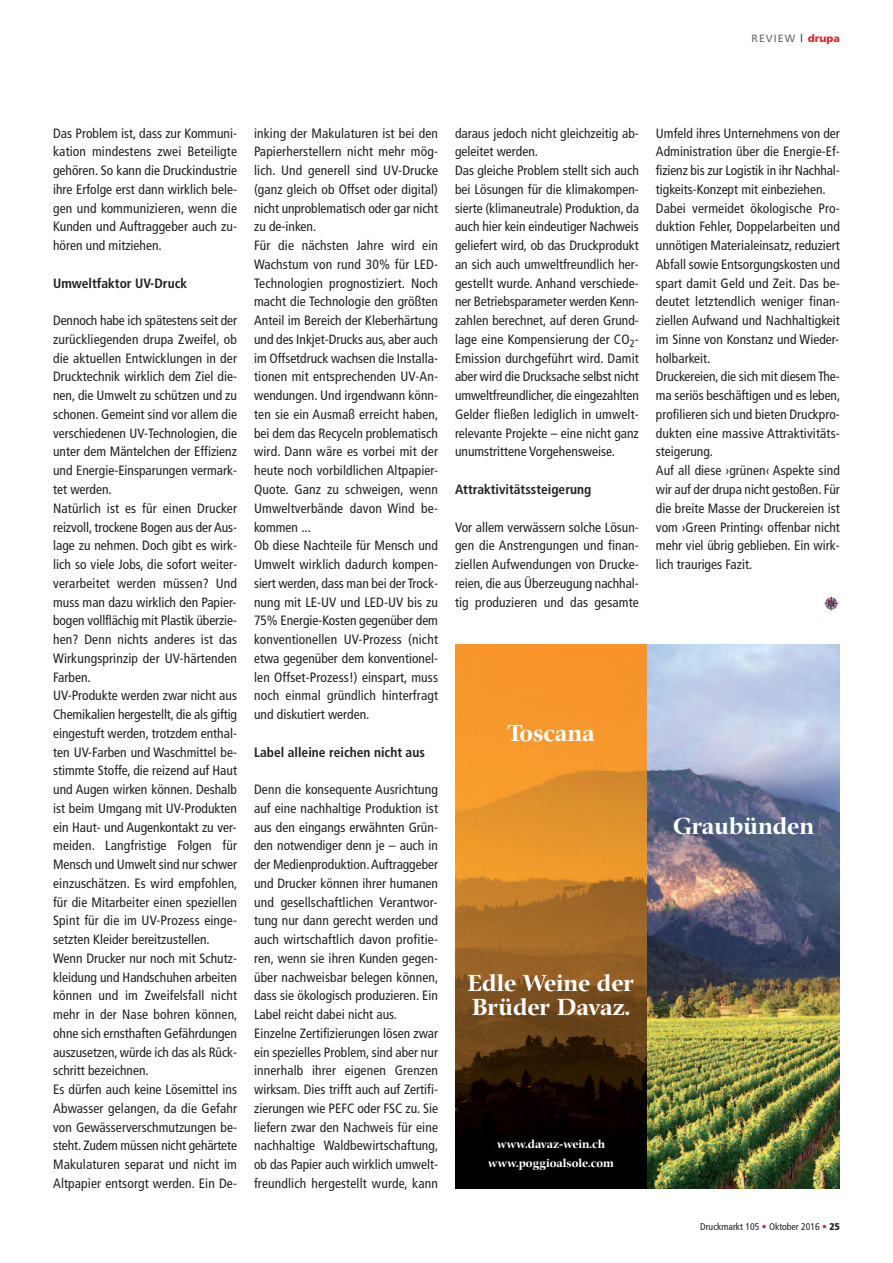
<style>
.page{position:relative;width:893px;height:1263px;background:#fff}
.page>*{position:absolute;margin:0;border:0;box-sizing:border-box;transform-origin:0 0}
.t1{font:700 24px/24px "Zapf Renais SB";color:#fff}
.t2{font:condensed 13.5px/18.8px "Frutiger";color:#231f20}
.t3{font:700 condensed 13.5px "Frutiger";color:#231f20}
.t4{font:700 12px/18.8px "Zapf Renais SB";color:#fff;text-align:center}
.t5{font:10.5px "Frutiger";letter-spacing:.1em;color:#60696a}
.t6{font:condensed 9.75px "Frutiger LT Std";color:#231f20}
.s1{color:#231f20}
.s2{font-family:"Frutiger CE";font-weight:900;color:#ee1e24}
.s3{color:#c61882}
.s4{font-weight:900}
</style>
<div class="page">
<img style="left:455px;top:645px;width:385px;height:544px">
<svg style="left:823px;top:596px;width:13px;height:15px"></svg>
<svg style="left:832px;top:597px;width:7px;height:10px"></svg>
<p class="t5" style="left:752px;top:34px;width:90px">REVIEW <span class="s1">|</span> <span class="s2">drupa</span></p>
<p class="t2" style="left:53px;top:125px;width:185px;text-align:justify">Das Problem ist, dass zur Kommuni&shy;kation mindestens zwei Beteiligte gehören. So kann die Druckindustrie ihre Erfolge erst dann wirklich bele&shy;gen und kommunizieren, wenn die Kunden und Auftraggeber auch zu&shy;hören und mitziehen.</p>
<p class="t3" style="left:53px;top:278px;width:136px">Umweltfaktor UV-Druck</p>
<p class="t2" style="left:53px;top:312px;width:186px">Dennoch habe ich spätestens seit der zurückliegenden drupa Zweifel, ob die aktuellen Entwicklungen in der Drucktechnik wirklich dem Ziel die&shy;nen, die Umwelt zu schützen und zu schonen. Gemeint sind vor allem die verschiedenen UV-Technologien, die unter dem Mäntelchen der Effizienz und Energie-Einsparungen vermark&shy;tet werden.<br>Natürlich ist es für einen Drucker reizvoll, trockene Bogen aus der Aus&shy;lage zu nehmen. Doch gibt es wirk&shy;lich so viele Jobs, die sofort weiter&shy;verarbeitet werden müssen? Und muss man dazu wirklich den Papier&shy;bogen vollflächig mit Plastik überzie&shy;hen? Denn nichts anderes ist das Wirkungsprinzip der UV-härtenden Farben.<br>UV-Produkte werden zwar nicht aus Chemikalien hergestellt, die als giftig eingestuft werden, trotzdem enthal&shy;ten UV-Farben und Waschmittel be&shy;stimmte Stoffe, die reizend auf Haut und Augen wirken können. Deshalb ist beim Umgang mit UV-Produkten ein Haut- und Augenkontakt zu ver&shy;meiden. Langfristige Folgen für Mensch und Umwelt sind nur schwer einzuschätzen. Es wird empfohlen, für die Mitarbeiter einen speziellen Spint für die im UV-Prozess einge&shy;setzten Kleider bereitzustellen.<br>Wenn Drucker nur noch mit Schutz&shy;kleidung und Handschuhen arbeiten können und im Zweifelsfall nicht mehr in der Nase bohren können, ohne sich ernsthaften Gefährdungen auszusetzen, würde ich das als Rück&shy;schritt bezeichnen.<br>Es dürfen auch keine Lösemittel ins Abwasser gelangen, da die Gefahr von Gewässerverschmutzungen be&shy;steht. Zudem müssen nicht gehärtete Makulaturen separat und nicht im Altpapier entsorgt werden. Ein De-</p>
<p class="t2" style="left:254px;top:125px;width:186px">inking der Makulaturen ist bei den<br>Papierherstellern nicht mehr mög&shy;lich. Und generell sind UV-Drucke (ganz gleich ob Offset oder digital) nicht unproblematisch oder gar nicht zu de-inken.<br>Für die nächsten Jahre wird ein<br>Wachstum von rund 30% für LED-<br>Technologien prognostiziert. Noch macht die Technologie den größten<br>Anteil im Bereich der Kleberhärtung und des Inkjet-Drucks aus, aber auch im Offsetdruck wachsen die Installa&shy;tionen mit entsprechenden UV-An&shy;wendungen. Und irgendwann könn&shy;ten sie ein Ausmaß erreicht haben, bei dem das Recyceln problematisch wird. Dann wäre es vorbei mit der heute noch vorbildlichen Altpapier-<br>Quote. Ganz zu schweigen, wenn<br>Umweltverbände davon Wind be&shy;kommen ...<br>Ob diese Nachteile für Mensch und<br>Umwelt wirklich dadurch kompen&shy;siert werden, dass man bei der Trock&shy;nung mit LE-UV und LED-UV bis zu<br>75% Energie-Kosten gegenüber dem konventionellen UV-Prozess (nicht etwa gegenüber dem konventionel&shy;len Offset-Prozess!) einspart, muss noch einmal gründlich hinterfragt und diskutiert werden.</p>
<p class="t3" style="left:254px;top:746px;width:172px">Label alleine reichen nicht aus</p>
<p class="t2" style="left:254px;top:781px;width:186px">Denn die konsequente Ausrichtung auf eine nachhaltige Produktion ist aus den eingangs erwähnten Grün&shy;den notwendiger denn je – auch in der Medienproduktion.Auftraggeber und Drucker können ihrer humanen und gesellschaftlichen Verantwor&shy;tung nur dann gerecht werden und auch wirtschaftlich davon profitie&shy;ren, wenn sie ihren Kunden gegen&shy;über nachweisbar belegen können, dass sie ökologisch produzieren. Ein Label reicht dabei nicht aus.<br>Einzelne Zertifizierungen lösen zwar ein spezielles Problem, sind aber nur innerhalb ihrer eigenen Grenzen wirksam. Dies trifft auch auf Zertifi&shy;zierungen wie PEFC oder FSC zu. Sie liefern zwar den Nachweis für eine nachhaltige Waldbewirtschaftung, ob das Papier auch wirklich umwelt&shy;freundlich hergestellt wurde, kann</p>
<p class="t2" style="left:455px;top:125px;width:185px">daraus jedoch nicht gleichzeitig ab&shy;geleitet werden.<br>Das gleiche Problem stellt sich auch bei Lösungen für die klimakompen&shy;sierte (klimaneutrale) Produktion, da auch hier kein eindeutiger Nachweis geliefert wird, ob das Druckprodukt an sich auch umweltfreundlich her&shy;gestellt wurde. Anhand verschiede&shy;ner Betriebsparameter werden Kenn&shy;zahlen berechnet, auf deren Grund&shy;lage eine Kompensierung der CO<sub>2</sub>- Emission durchgeführt wird. Damit aber wird die Drucksache selbst nicht umweltfreundlicher, die eingezahlten Gelder fließen lediglich in umwelt&shy;relevante Projekte – eine nicht ganz unumstrittene Vorgehensweise.</p>
<p class="t3" style="left:455px;top:484px;width:138px">Attraktivitätssteigerung</p>
<p class="t2" style="left:455px;top:518px;width:185px;text-align:justify">Vor allem verwässern solche Lösun&shy;gen die Anstrengungen und finan&shy;ziellen Aufwendungen von Drucke&shy;reien, die aus Überzeugung nachhal&shy;tig produzieren und das gesamte</p>
<h1 class="t1" style="left:507px;top:721px;width:89px">Toscana</h1>
<h1 class="t1" style="left:468px;top:971px;width:168px">Edle Weine der<br>Brüder Davaz.</h1>
<p class="t4" style="left:488px;top:1134px;width:127px">www.davaz-wein.ch www.poggioalsole.com</p>
<p class="t2" style="left:656px;top:125px;width:186px">Umfeld ihres Unternehmens von der Administration über die Energie-Ef&shy;fizienz bis zur Logistik in ihr Nachhal&shy;tigkeits-Konzept mit einbeziehen.<br>Dabei vermeidet ökologische Pro&shy;duktion Fehler, Doppelarbeiten und unnötigen Materialeinsatz, reduziert Abfall sowie Entsorgungskosten und spart damit Geld und Zeit. Das be&shy;deutet letztendlich weniger finan&shy;ziellen Aufwand und Nachhaltigkeit im Sinne von Konstanz und Wieder&shy;holbarkeit.<br>Druckereien, die sich mit diesemThe&shy;ma seriös beschäftigen und es leben, profilieren sich und bieten Druckpro&shy;dukten eine massive Attraktivitäts&shy;steigerung.<br>Auf all diese ›grünen‹ Aspekte sind wir auf der drupa nicht gestoßen. Für die breite Masse der Druckereien ist vom ›Green Printing‹ offenbar nicht mehr viel übrig geblieben. Ein wirk&shy;lich trauriges Fazit.</p>
<h1 class="t1" style="left:673px;top:814px;width:143px">Graubünden</h1>
<p class="t6" style="left:700px;top:1222px;width:141px">Druckmarkt 105 <span class="s3">•</span> Oktober 2016 <span class="s3">•</span> <span class="s4">25</span></p>
</div>
